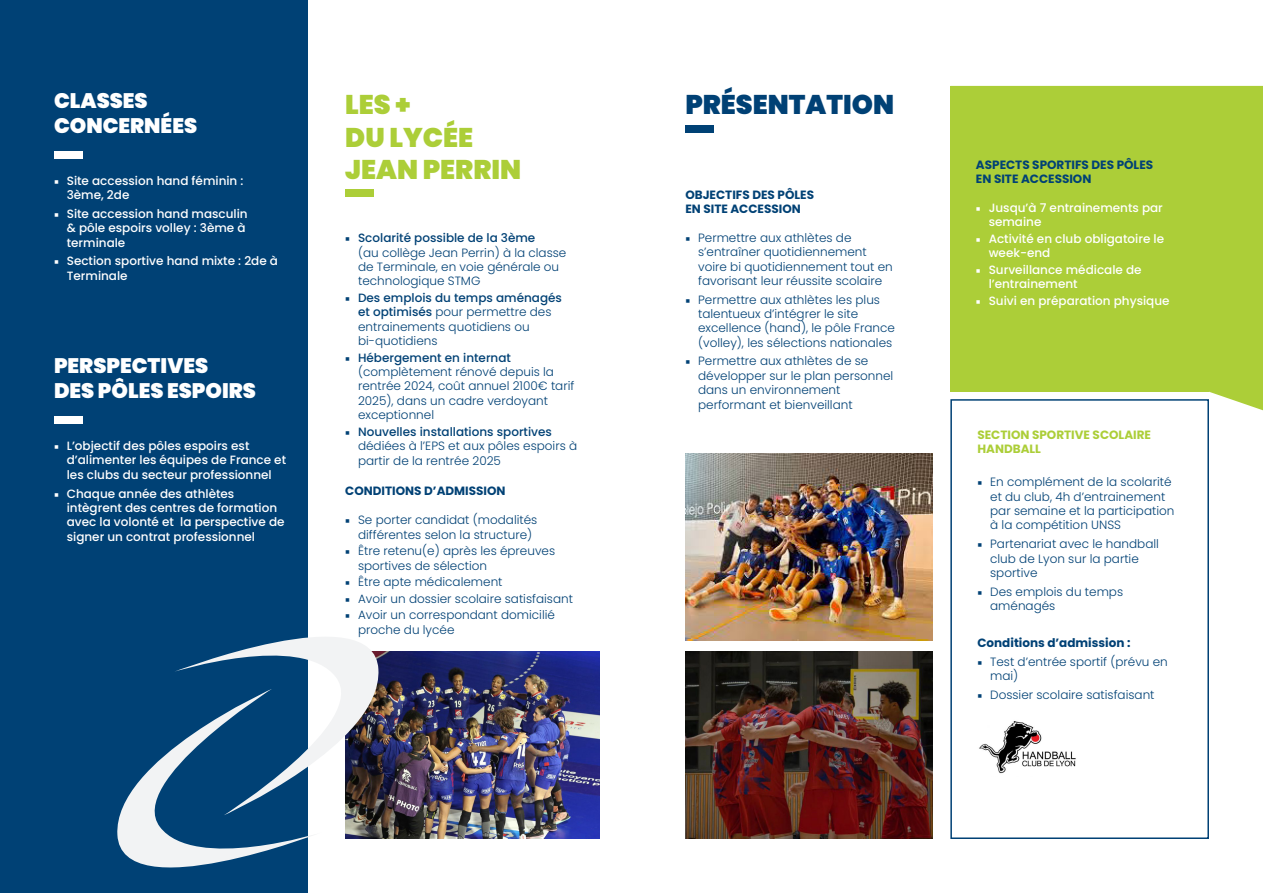
<style>
.page{position:relative;width:1263px;height:893px;background:#fff}
.page>*{position:absolute;margin:0;border:0;box-sizing:border-box;transform-origin:0 0}
.t1{font:900 27px/32.4px "Poppins";color:#acce38}
.t2{font:900 27px "Poppins";color:#004175}
.t3{font:900 21px/25.2px "Poppins";color:#fff}
.t4{font:300 12px/14.4px "Poppins";color:#004175}
.t5{font:500 12px/14.4px "Poppins";color:#fff}
.t6{font:700 12px/14.4px "Poppins";color:#004175}
.t7{font:700 12px/14.4px "Poppins";color:#acce38}
.s1{font-family:"Minion Pro";font-weight:400}
.s2{font-weight:500}
</style>
<div class="page">
<img style="left:345px;top:651px;width:255px;height:188px">
<div style="left:0;top:0;width:307px;height:893px;background:#004175"></div>
<div style="left:685px;top:125px;width:29px;height:7px;background:#004175"></div>
<div style="left:54px;top:416px;width:29px;height:8px;background:#fff"></div>
<div style="left:54px;top:151px;width:29px;height:7px;background:#fff"></div>
<div style="left:345px;top:190px;width:29px;height:7px;background:#acce38"></div>
<svg style="left:950px;top:86px;width:313px;height:324px;fill:#acce38"></svg>
<div style="left:950px;top:86px;width:259px;height:305px;background:#acce38"></div>
<svg style="left:117px;top:748px;width:195px;height:145px"></svg>
<svg style="left:174px;top:594px;width:208px;height:221px"></svg>
<div style="left:950px;top:399px;width:259px;height:440px;border:2px solid #004175"></div>
<img style="left:979px;top:721px;width:97px;height:53px">
<img style="left:685px;top:651px;width:247px;height:188px">
<img style="left:685px;top:453px;width:247px;height:188px">
<h2 class="t3" style="left:54px;top:88px;width:145px">CLASSES<br>CONCERNÉES</h2>
<h1 class="t1" style="left:345px;top:89px;width:177px">LES +<br>DU LYCÉE<br>JEAN PERRIN</h1>
<p class="t5" style="left:67px;top:173px;width:178px;text-indent:-13px"><span class="s1">■</span> Site accession hand féminin :<br>3ème, 2de</p>
<p class="t5" style="left:67px;top:207px;width:182px;text-indent:-13px"><span class="s1">■</span> Site accession hand masculin &amp; pôle espoirs volley : 3ème à terminale</p>
<p class="t5" style="left:67px;top:254px;width:213px;text-indent:-13px"><span class="s1">■</span> Section sportive hand mixte : 2de à<br>Terminale</p>
<p class="t4" style="left:358px;top:231px;width:210px;text-indent:-13px"><span class="s1">■</span> <span class="s2">Scolarité possible de la 3ème<br></span>(au collège Jean Perrin) à la classe de Terminale, en voie générale ou technologique STMG</p>
<p class="t4" style="left:358px;top:291px;width:205px;text-indent:-13px"><span class="s1">■</span> <span class="s2">Des emplois du temps aménagés et optimisés</span> pour permettre des entrainements quotidiens ou bi-quotidiens</p>
<p class="t4" style="left:358px;top:350px;width:218px;text-indent:-13px"><span class="s1">■</span> <span class="s2">Hébergement en internat </span>(complètement rénové depuis la rentrée 2024, coût annuel 2100€ tarif<br>2025), dans un cadre verdoyant exceptionnel</p>
<p class="t4" style="left:358px;top:424px;width:221px;text-indent:-13px"><span class="s1">■</span> <span class="s2">Nouvelles installations sportives </span>dédiées à l’EPS et aux pôles espoirs à partir de la rentrée 2025</p>
<p class="t6" style="left:345px;top:484px;width:162px">CONDITIONS D’ADMISSION</p>
<p class="t4" style="left:358px;top:513px;width:181px;text-indent:-13px"><span class="s1">■</span> Se porter candidat (modalités différentes selon la structure)</p>
<p class="t4" style="left:358px;top:544px;width:199px;text-indent:-13px"><span class="s1">■</span> Être retenu(e) après les épreuves sportives de sélection</p>
<p class="t4" style="left:345px;top:575px;width:159px"><span class="s1">■</span> Être apte médicalement</p>
<p class="t4" style="left:345px;top:591px;width:229px"><span class="s1">■</span> Avoir un dossier scolaire satisfaisant</p>
<p class="t4" style="left:358px;top:608px;width:198px;text-indent:-13px"><span class="s1">■</span> Avoir un correspondant domicilié proche du lycée</p>
<h2 class="t3" style="left:54px;top:353px;width:204px">PERSPECTIVES<br>DES PÔLES ESPOIRS</h2>
<p class="t5" style="left:67px;top:439px;width:221px;text-indent:-13px"><span class="s1">■</span> L’objectif des pôles espoirs est d’alimenter les équipes de France et les clubs du secteur professionnel</p>
<p class="t5" style="left:67px;top:486px;width:219px;text-indent:-13px"><span class="s1">■</span> Chaque année des athlètes intègrent des centres de formation avec la volonté et la perspective de signer un contrat professionnel</p>
<h1 class="t2" style="left:685px;top:89px;width:210px">PRÉSENTATION</h1>
<p class="t6" style="left:685px;top:187px;width:130px">OBJECTIFS DES PÔLES<br>EN SITE ACCESSION</p>
<p class="t4" style="left:698px;top:230px;width:196px;text-indent:-13px"><span class="s1">■</span> Permettre aux athlètes de s’entraîner quotidiennement voire bi quotidiennement tout en favorisant leur réussite scolaire</p>
<p class="t4" style="left:698px;top:292px;width:198px;text-indent:-13px"><span class="s1">■</span> Permettre aux athlètes les plus talentueux d’intégrer le site excellence (hand), le pôle France (volley), les sélections nationales</p>
<p class="t4" style="left:698px;top:354px;width:197px;text-indent:-13px"><span class="s1">■</span> Permettre aux athlètes de se développer sur le plan personnel dans un environnement performant et bienveillant</p>
<p class="t6" style="left:976px;top:157px;width:179px">ASPECTS SPORTIFS DES PÔLES<br>EN SITE ACCESSION</p>
<p class="t5" style="left:989px;top:200px;width:176px;text-indent:-13px"><span class="s1">■</span> Jusqu’à 7 entrainements par semaine</p>
<p class="t5" style="left:989px;top:231px;width:177px;text-indent:-13px"><span class="s1">■</span> Activité en club obligatoire le week-end</p>
<p class="t5" style="left:989px;top:262px;width:154px;text-indent:-13px"><span class="s1">■</span> Surveillance médicale de l’entrainement</p>
<p class="t5" style="left:976px;top:293px;width:195px"><span class="s1">■</span> Suivi en préparation physique</p>
<p class="t7" style="left:977px;top:427px;width:175px">SECTION SPORTIVE SCOLAIRE<br>HANDBALL</p>
<p class="t4" style="left:990px;top:475px;width:186px;text-indent:-13px"><span class="s1">■</span> En complément de la scolarité et du club, 4h d’entrainement par semaine et la participation à la compétition UNSS</p>
<p class="t4" style="left:990px;top:537px;width:170px;text-indent:-13px"><span class="s1">■</span> Partenariat avec le handball club de Lyon sur la partie sportive</p>
<p class="t4" style="left:990px;top:584px;width:134px;text-indent:-13px"><span class="s1">■</span> Des emplois du temps aménagés</p>
<p class="t6" style="left:977px;top:636px;width:155px">Conditions d’admission :</p>
<p class="t4" style="left:990px;top:655px;width:179px;text-indent:-13px"><span class="s1">■</span> Test d’entrée sportif (prévu en mai)</p>
<p class="t4" style="left:977px;top:688px;width:179px"><span class="s1">■</span> Dossier scolaire satisfaisant</p>
</div>
